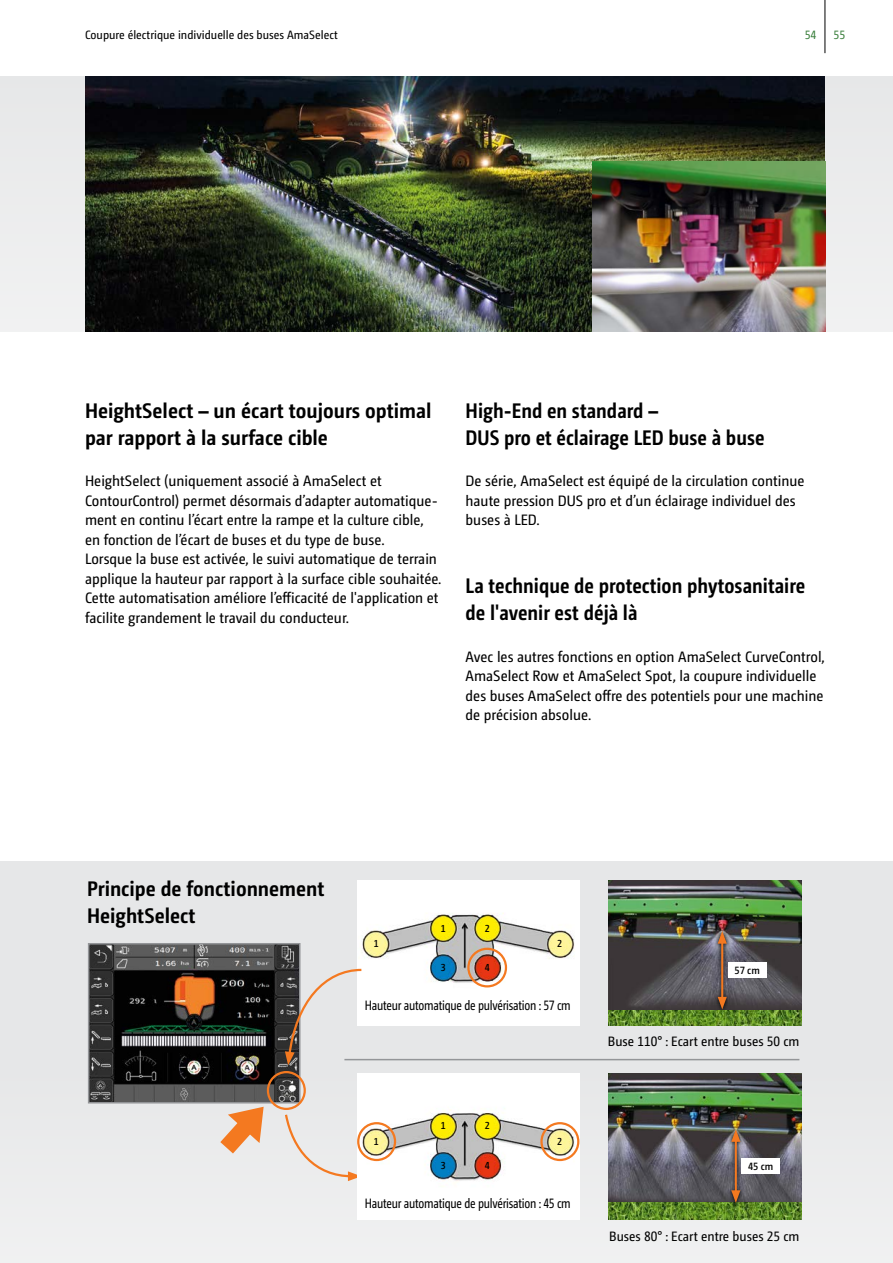
<style>
.page{position:relative;width:893px;height:1263px;background:#fff}
.page>*{position:absolute;margin:0;border:0;box-sizing:border-box;transform-origin:0 0}
.t1{font:700 21px/27px "Camingo Dos Pro S Cd";color:#000;scale:.95 1}
.t2{font:700 21px/27px "Camingo Dos Pro S Cd";color:#000}
.t3{font:15px/19.5px "Camingo Dos Pro S Cd";color:#000}
.t4{font:13.5px "Camingo Dos Pro S Cd";letter-spacing:-.02em;color:#000;scale:.87 1}
.t5{font:13.5px "Camingo Dos Pro S Cd";color:#000}
.t6{font:12px "Camingo Dos Pro S Cd";color:#000}
.t7{font:12px "Camingo Dos Pro S Cd";color:#3d813f}
.t8{font:600 10.5px "Camingo Dos Pro S Cd";color:#000}
.t9{font:600 10.2px "Camingo Dos Pro S Cd";color:#000}
</style>
<div class="page">
<div style="left:0;top:77px;width:893px;height:255px;background:#ececed"></div>
<div style="left:0;top:1071px;width:893px;height:192px;background:#edeeee"></div>
<div style="left:0;top:861px;width:893px;height:210px;background:#e6e7e8"></div>
<img style="left:85px;top:77px;width:740px;height:255px">
<img style="left:91px;top:946px;width:206px;height:154px">
<div style="left:88px;top:943px;width:212px;height:160px;border:2px solid #939598"></div>
<img style="left:357px;top:880px;width:222px;height:146px">
<div style="left:467px;top:948px;width:40px;height:39px;border:2px solid #f47920;border-radius:50%"></div>
<svg style="left:220px;top:1107px;width:44px;height:46px"></svg>
<img style="left:608px;top:880px;width:193px;height:146px">
<svg style="left:714px;top:927px;width:17px;height:86px"></svg>
<hr style="left:721px;top:940px;width:2px;height:60px;background:#f47920">
<svg style="left:718px;top:931px;width:9px;height:13px"></svg>
<svg style="left:718px;top:997px;width:9px;height:12px"></svg>
<img style="left:608px;top:1074px;width:193px;height:145px">
<svg style="left:728px;top:1125px;width:16px;height:81px"></svg>
<hr style="left:735px;top:1138px;width:2px;height:56px;background:#f47920">
<svg style="left:731px;top:1129px;width:9px;height:13px"></svg>
<svg style="left:731px;top:1190px;width:9px;height:13px"></svg>
<hr style="left:344px;top:1059px;width:455px;height:1px;background:#939598">
<svg style="left:285px;top:968px;width:79px;height:97px"></svg>
<svg style="left:285px;top:1114px;width:72px;height:67px"></svg>
<div style="left:267px;top:1071px;width:39px;height:39px;border:2px solid #f47920;border-radius:50%"></div>
<img style="left:357px;top:1074px;width:222px;height:145px">
<img style="left:593px;top:162px;width:232px;height:170px">
<div style="left:357px;top:1122px;width:39px;height:39px;border:2px solid #f47920;border-radius:50%"></div>
<div style="left:540px;top:1122px;width:39px;height:39px;border:2px solid #f47920;border-radius:50%"></div>
<hr style="left:825px;top:0;width:1px;height:53px;background:#000">
<div style="left:728px;top:962px;width:38px;height:16px;background:#fff"></div>
<div style="left:742px;top:1158px;width:38px;height:16px;background:#fff"></div>
<p class="t6" style="left:85px;top:28px;width:254px">Coupure électrique individuelle des buses AmaSelect</p>
<p class="t7" style="left:805px;top:28px;width:13px">54</p>
<p class="t7" style="left:833px;top:28px;width:13px">55</p>
<h1 class="t2" style="left:85px;top:396px;width:348px">HeightSelect – un écart toujours optimal par rapport à la surface cible</h1>
<h1 class="t1" style="left:466px;top:396px;width:316px">High-End en standard –<br>DUS pro et éclairage LED buse à buse</h1>
<p class="t3" style="left:85px;top:471px;width:358px">HeightSelect (uniquement associé à AmaSelect et ContourControl) permet désormais d’adapter automatique&shy;ment en continu l’écart entre la rampe et la culture cible, en fonction de l’écart de buses et du type de buse.<br>Lorsque la buse est activée, le suivi automatique de terrain applique la hauteur par rapport à la surface cible souhaitée.<br>Cette automatisation améliore l’efficacité de l'application et facilite grandement le travail du conducteur.</p>
<p class="t3" style="left:466px;top:471px;width:340px">De série, AmaSelect est équipé de la circulation continue haute pression DUS pro et d’un éclairage individuel des buses à LED.</p>
<p class="t3" style="left:466px;top:647px;width:361px">Avec les autres fonctions en option AmaSelect CurveControl, AmaSelect Row et AmaSelect Spot, la coupure individuelle des buses AmaSelect offre des potentiels pour une machine de précision absolue.</p>
<h1 class="t1" style="left:466px;top:572px;width:359px">La technique de protection phytosanitaire de l'avenir est déjà là</h1>
<h1 class="t2" style="left:87px;top:875px;width:239px">Principe de fonctionnement<br>HeightSelect</h1>
<p class="t9" style="left:374px;top:938px;width:6px">1</p>
<p class="t9" style="left:441px;top:922px;width:6px">1</p>
<p class="t9" style="left:485px;top:922px;width:6px">2</p>
<p class="t9" style="left:441px;top:961px;width:6px">3</p>
<p class="t9" style="left:485px;top:961px;width:6px">4</p>
<p class="t9" style="left:557px;top:938px;width:6px">2</p>
<p class="t4" style="left:365px;top:997px;width:238px">Hauteur automatique de pulvérisation : 57 cm</p>
<p class="t9" style="left:485px;top:1120px;width:6px">2</p>
<p class="t9" style="left:485px;top:1159px;width:6px">4</p>
<p class="t9" style="left:441px;top:1120px;width:6px">1</p>
<p class="t9" style="left:441px;top:1159px;width:6px">3</p>
<p class="t9" style="left:374px;top:1135px;width:6px">1</p>
<p class="t9" style="left:557px;top:1135px;width:6px">2</p>
<p class="t4" style="left:365px;top:1195px;width:238px">Hauteur automatique de pulvérisation : 45 cm</p>
<p class="t8" style="left:734px;top:964px;width:27px">57 cm</p>
<p class="t5" style="left:608px;top:1033px;width:193px">Buse 110° : Ecart entre buses 50 cm</p>
<p class="t8" style="left:748px;top:1160px;width:27px">45 cm</p>
<p class="t5" style="left:609px;top:1228px;width:192px">Buses 80° : Ecart entre buses 25 cm</p>
</div>
